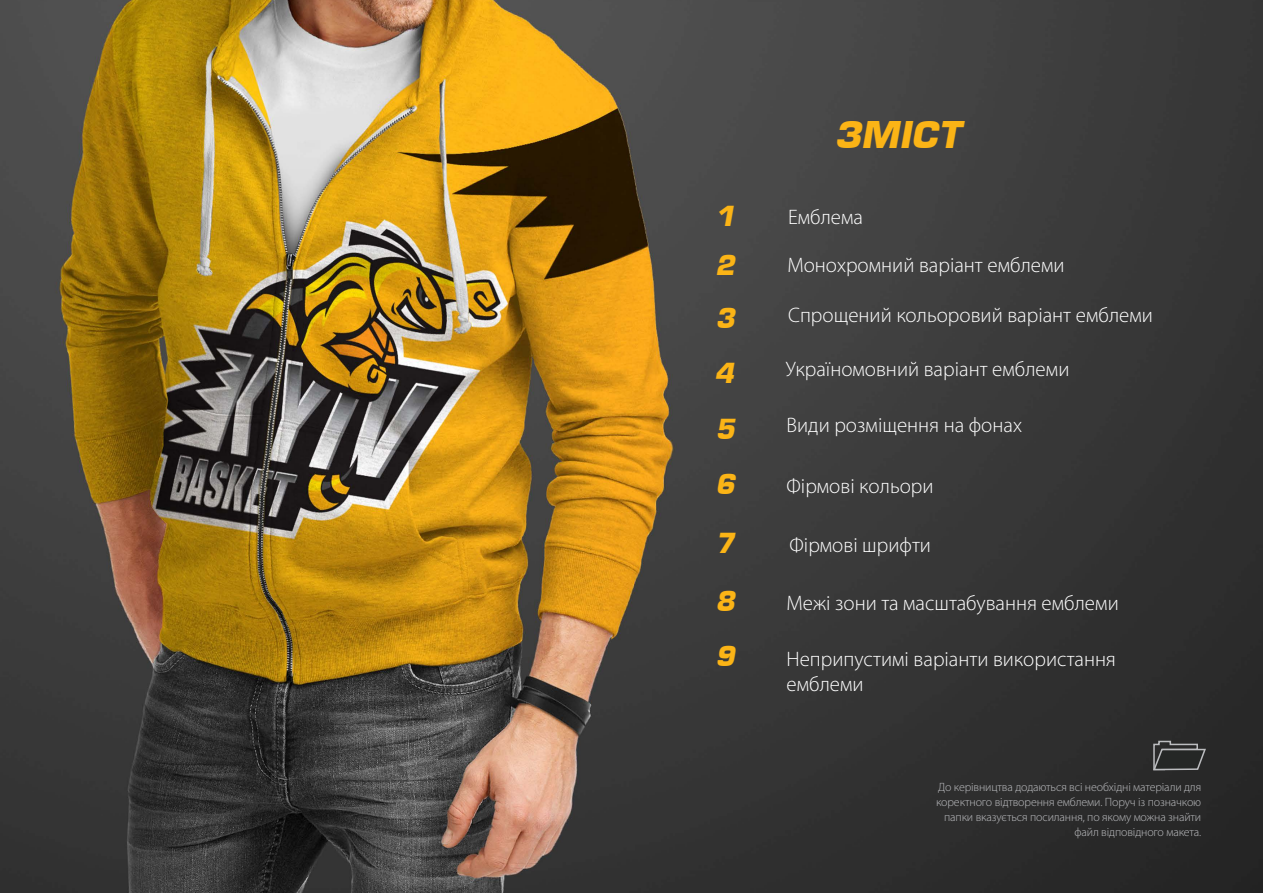
<style>
.page{position:relative;width:1263px;height:893px;background:#fff}
.page>*{position:absolute;margin:0;border:0;box-sizing:border-box;transform-origin:0 0}
.t1{font:italic 700 36px "Europe";color:#fbb416}
.t2{font:italic 700 27px/58.5px "Europe";color:#fbb416}
.t3{font:300 21px/25.2px "Myriad Pro";color:#fff}
.t4{font:300 12px/15px "Myriad Pro";letter-spacing:-.01em;color:#bcbdc0;text-align:right}
</style>
<div class="page">
<img style="left:0;top:0;width:1263px;height:893px">
<svg style="left:1152px;top:740px;width:55px;height:31px"></svg>
<h1 class="t1" style="left:837px;top:113px;width:128px">ÇMIÑÒ</h1>
<p class="t2" style="left:717px;top:186px;width:21px">1</p>
<p class="t3" style="left:788px;top:204px;width:77px">Емблема</p>
<p class="t2" style="left:717px;top:235px;width:21px">2</p>
<p class="t3" style="left:787px;top:252px;width:279px">Монохромний варіант емблеми</p>
<p class="t2" style="left:717px;top:288px;width:21px">3</p>
<p class="t3" style="left:788px;top:302px;width:366px">Спрощений кольоровий варіант емблеми</p>
<p class="t2" style="left:716px;top:344px;width:21px">4</p>
<p class="t3" style="left:786px;top:357px;width:285px">Україномовний варіант емблеми</p>
<p class="t2" style="left:717px;top:400px;width:21px">5</p>
<p class="t3" style="left:786px;top:412px;width:237px">Види розміщення на фонах</p>
<p class="t2" style="left:717px;top:455px;width:21px">6</p>
<p class="t3" style="left:786px;top:473px;width:149px">Фірмові кольори</p>
<p class="t2" style="left:717px;top:514px;width:21px">7<br>8</p>
<p class="t3" style="left:789px;top:532px;width:143px">Фірмові шрифти</p>
<p class="t3" style="left:786px;top:590px;width:334px">Межі зони та масштабування емблеми</p>
<p class="t2" style="left:717px;top:627px;width:21px">9</p>
<p class="t3" style="left:786px;top:646px;width:331px">Неприпустимі варіанти використання емблеми</p>
<p class="t4" style="left:936px;top:780px;width:267px">До керівництва додаються всі необхідні матеріали для коректного відтворення емблеми. Поруч із позначкою папки вказується посилання, по якому можна знайти файл відповідного макета.</p>
</div>
